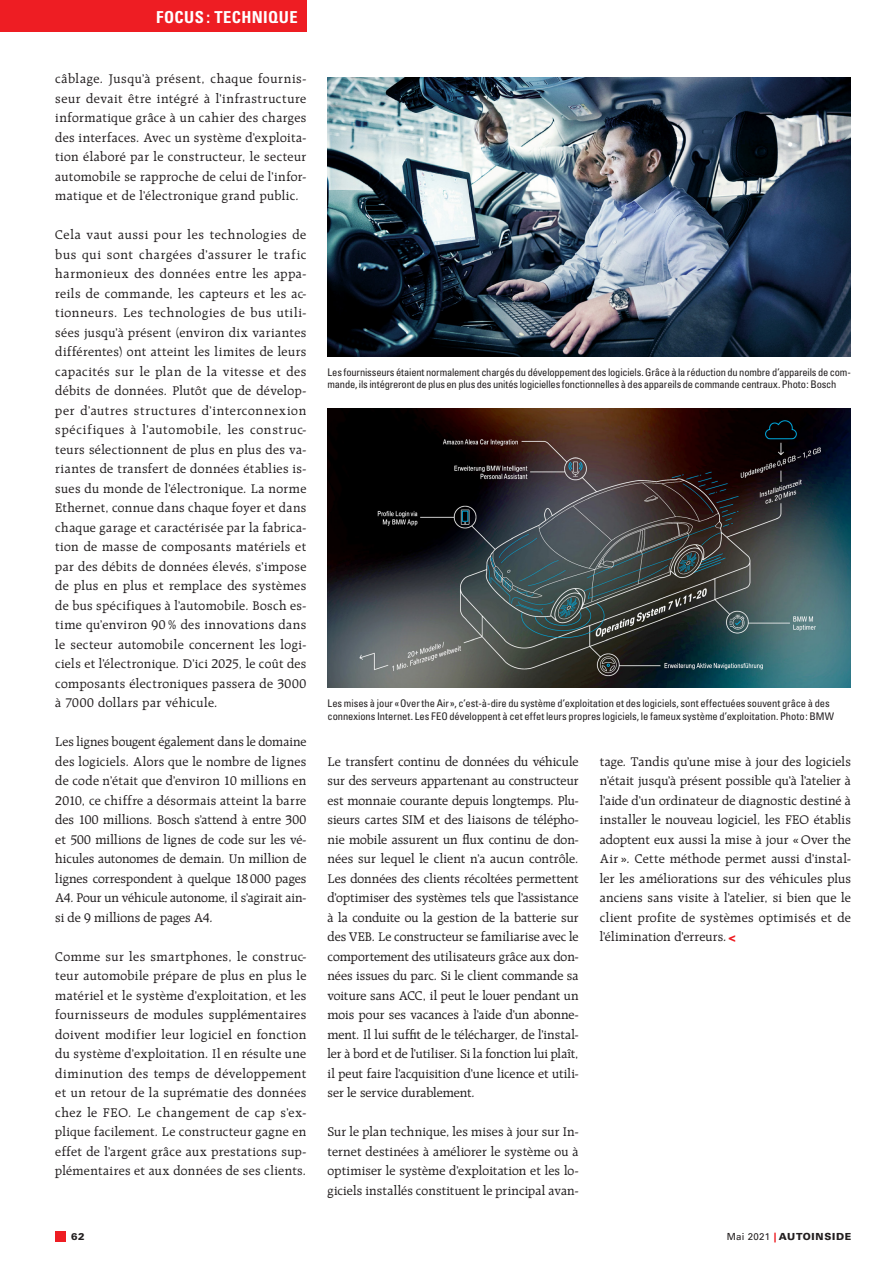
<style>
.page{position:relative;width:893px;height:1263px;background:#fff}
.page>*{position:absolute;margin:0;border:0;box-sizing:border-box;transform-origin:0 0}
._02_Rubrik_Titel_rec{font:700 condensed 16.5px "Univers LT Std";letter-spacing:.025em;color:#fff}
._05_Lauftext{font:13.5px/19.5px "Raleigh LT Std";letter-spacing:.02em;color:#231f20;text-align:justify}
._00_Bildlegende{font:condensed 10.5px/12.6px "Univers LT Std";letter-spacing:-.01em;color:#231f20}
.t1{font:900 9.75px "Univers LT Std";letter-spacing:.07em;color:#231f20}
.s1{font-family:"Impact MT Std";color:#ee1d23}
.s2{font-weight:400}
.s3{color:#ee1d23}
</style>
<div class="page">
<img style="left:328px;top:77px;width:523px;height:279px">
<img style="left:328px;top:409px;width:523px;height:279px">
<div style="left:55px;top:1231px;width:11px;height:11px;background:#ee1d23"></div>
<div style="left:0;top:0;width:306px;height:32px;background:#ee1d23"></div>
<p class="_02_Rubrik_Titel_rec" style="left:156px;top:7px;width:143px">FOCUS : TECHNIQUE</p>
<p class="_05_Lauftext" style="left:55px;top:69px;width:253px">câblage. Jusqu’à présent, chaque fournis&shy;seur devait être intégré à l’infrastructure informatique grâce à un cahier des charges des interfaces. Avec un système d’exploita&shy;tion élaboré par le constructeur, le secteur automobile se rapproche de celui de l’infor&shy;matique et de l’électronique grand public.</p>
<p class="_05_Lauftext" style="left:55px;top:225px;width:253px">Cela vaut aussi pour les technologies de bus qui sont chargées d’assurer le trafic harmonieux des données entre les appa&shy;reils de commande, les capteurs et les ac&shy;tionneurs. Les technologies de bus utili&shy;sées jusqu’à présent (environ dix variantes différentes) ont atteint les limites de leurs capacités sur le plan de la vitesse et des débits de données. Plutôt que de dévelop&shy;per d’autres structures d’interconnexion spécifiques à l’automobile, les construc&shy;teurs sélectionnent de plus en plus des va&shy;riantes de transfert de données établies is&shy;sues du monde de l’électronique. La norme Ethernet, connue dans chaque foyer et dans chaque garage et caractérisée par la fabrica&shy;tion de masse de composants matériels et par des débits de données élevés, s’impose de plus en plus et remplace des systèmes de bus spécifiques à l’automobile. Bosch es&shy;time qu’environ 90 % des innovations dans le secteur automobile concernent les logi&shy;ciels et l’électronique. D’ici 2025, le coût des composants électroniques passera de 3000 à 7000 dollars par véhicule.</p>
<p class="_05_Lauftext" style="left:55px;top:732px;width:253px">Les lignes bougent également dans le domaine des logiciels. Alors que le nombre de lignes de code n’était que d’environ 10 millions en 2010, ce chiffre a désormais atteint la barre des 100 millions. Bosch s’attend à entre 300 et 500 millions de lignes de code sur les vé&shy;hicules autonomes de demain. Un million de lignes correspondent à quelque 18 000 pages A4. Pour un véhicule autonome, il s’agirait ain&shy;si de 9 millions de pages A4.</p>
<p class="_05_Lauftext" style="left:55px;top:947px;width:253px">Comme sur les smartphones, le construc&shy;teur automobile prépare de plus en plus le matériel et le système d’exploitation, et les fournisseurs de modules supplémentaires doivent modifier leur logiciel en fonction du système d’exploitation. Il en résulte une diminution des temps de développement et un retour de la suprématie des données chez le FEO. Le changement de cap s’ex&shy;plique facilement. Le constructeur gagne en effet de l’argent grâce aux prestations sup&shy;plémentaires et aux données de ses clients.</p>
<p class="_00_Bildlegende" style="left:328px;top:366px;width:525px">Les fournisseurs étaient normalement chargés du développement des logiciels. Grâce à la réduction du nombre d’appareils de com&shy;mande, ils intégreront de plus en plus des unités logicielles fonctionnelles à des appareils de commande centraux. Photo: Bosch</p>
<p class="_00_Bildlegende" style="left:328px;top:697px;width:508px">Les mises à jour «Over the Air», c’est-à-dire du système d’exploitation et des logiciels, sont effectuées souvent grâce à des connexions Internet. Les FEO développent à cet effet leurs propres logiciels, le fameux système d’exploitation. Photo: BMW</p>
<p class="_05_Lauftext" style="left:328px;top:752px;width:253px">Le transfert continu de données du véhicule sur des serveurs appartenant au constructeur est monnaie courante depuis longtemps. Plu&shy;sieurs cartes SIM et des liaisons de télépho&shy;nie mobile assurent un flux continu de don&shy;nées sur lequel le client n’a aucun contrôle.<br>Les données des clients récoltées permettent d’optimiser des systèmes tels que l’assistance à la conduite ou la gestion de la batterie sur des VEB. Le constructeur se familiarise avec le comportement des utilisateurs grâce aux don&shy;nées issues du parc. Si le client commande sa voiture sans ACC, il peut le louer pendant un mois pour ses vacances à l’aide d’un abonne&shy;ment. Il lui suffit de le télécharger, de l’instal&shy;ler à bord et de l’utiliser. Si la fonction lui plaît, il peut faire l’acquisition d’une licence et utili&shy;ser le service durablement.</p>
<p class="_05_Lauftext" style="left:328px;top:1122px;width:253px">Sur le plan technique, les mises à jour sur In&shy;ternet destinées à améliorer le système ou à optimiser le système d’exploitation et les lo&shy;giciels installés constituent le principal avan-</p>
<p class="_05_Lauftext" style="left:600px;top:752px;width:253px">tage. Tandis qu’une mise à jour des logiciels n’était jusqu’à présent possible qu’à l’atelier à l’aide d’un ordinateur de diagnostic destiné à installer le nouveau logiciel, les FEO établis adoptent eux aussi la mise à jour « Over the Air ». Cette méthode permet aussi d’instal&shy;ler les améliorations sur des véhicules plus anciens sans visite à l’atelier, si bien que le client profite de systèmes optimisés et de l’élimination d’erreurs. <span class="s1">&lt;</span></p>
<p class="t1" style="left:71px;top:1231px;width:15px">62</p>
<p class="t1" style="left:727px;top:1231px;width:126px"><span class="s2">Mai 2021</span> <span class="s3">|</span> AUTOINSIDE</p>
</div>
